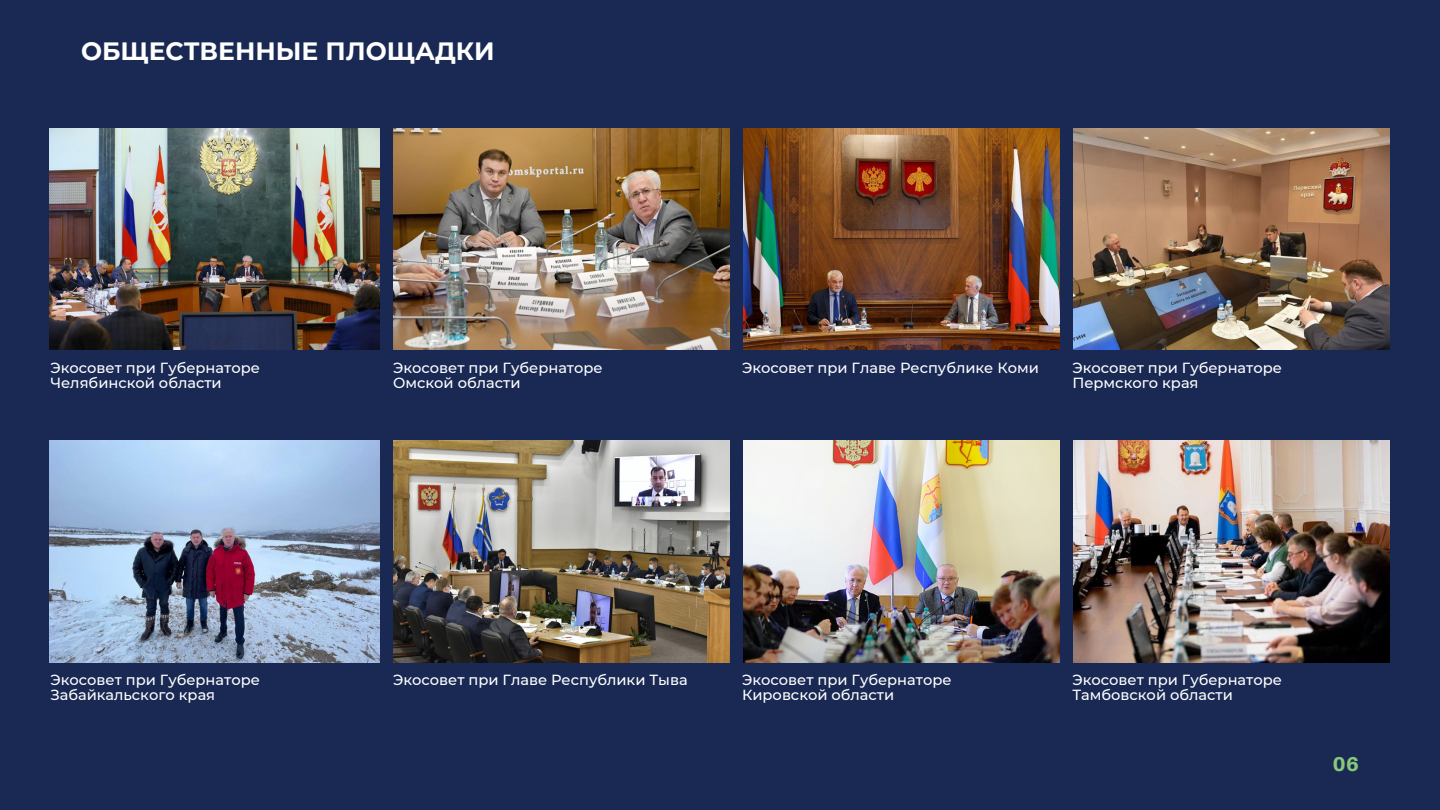
<style>
.page{position:relative;width:1440px;height:810px;background:#192954}
.page>*{position:absolute;margin:0;border:0;box-sizing:border-box;transform-origin:0 0}
.t1{font:700 25px "Montserrat";color:#fff}
.t2{font:800 20px "Aileron";color:#87c87a}
.t3{font:500 14.6px/15px "Montserrat";color:#fff}
</style>
<div class="page">
<img style="left:50px;top:441px;width:330px;height:221px">
<img style="left:50px;top:128px;width:330px;height:222px">
<img style="left:393px;top:128px;width:336px;height:222px">
<img style="left:743px;top:128px;width:317px;height:222px">
<img style="left:1073px;top:128px;width:317px;height:222px">
<img style="left:393px;top:441px;width:336px;height:221px">
<img style="left:743px;top:441px;width:317px;height:221px">
<img style="left:1073px;top:441px;width:317px;height:221px">
<p class="t1" style="left:81px;top:36px;width:415px">ОБЩЕСТВЕННЫЕ ПЛОЩАДКИ</p>
<p class="t3" style="left:50px;top:360px;width:211px">Экосовет при Губернаторе<br>Челябинской области</p>
<p class="t3" style="left:393px;top:360px;width:211px">Экосовет при Губернаторе<br>Омской области</p>
<p class="t3" style="left:742px;top:360px;width:298px">Экосовет при Главе Республике Коми</p>
<p class="t3" style="left:1072px;top:360px;width:211px">Экосовет при Губернаторе<br>Пермского края</p>
<p class="t3" style="left:50px;top:673px;width:211px">Экосовет при Губернаторе<br>Забайкальского края</p>
<p class="t3" style="left:393px;top:673px;width:296px">Экосовет при Главе Республики Тыва</p>
<p class="t3" style="left:742px;top:673px;width:211px">Экосовет при Губернаторе<br>Кировской области</p>
<p class="t3" style="left:1072px;top:673px;width:211px">Экосовет при Губернаторе<br>Тамбовской области</p>
<p class="t2" style="left:1333px;top:751px;width:28px">06</p>
</div>
